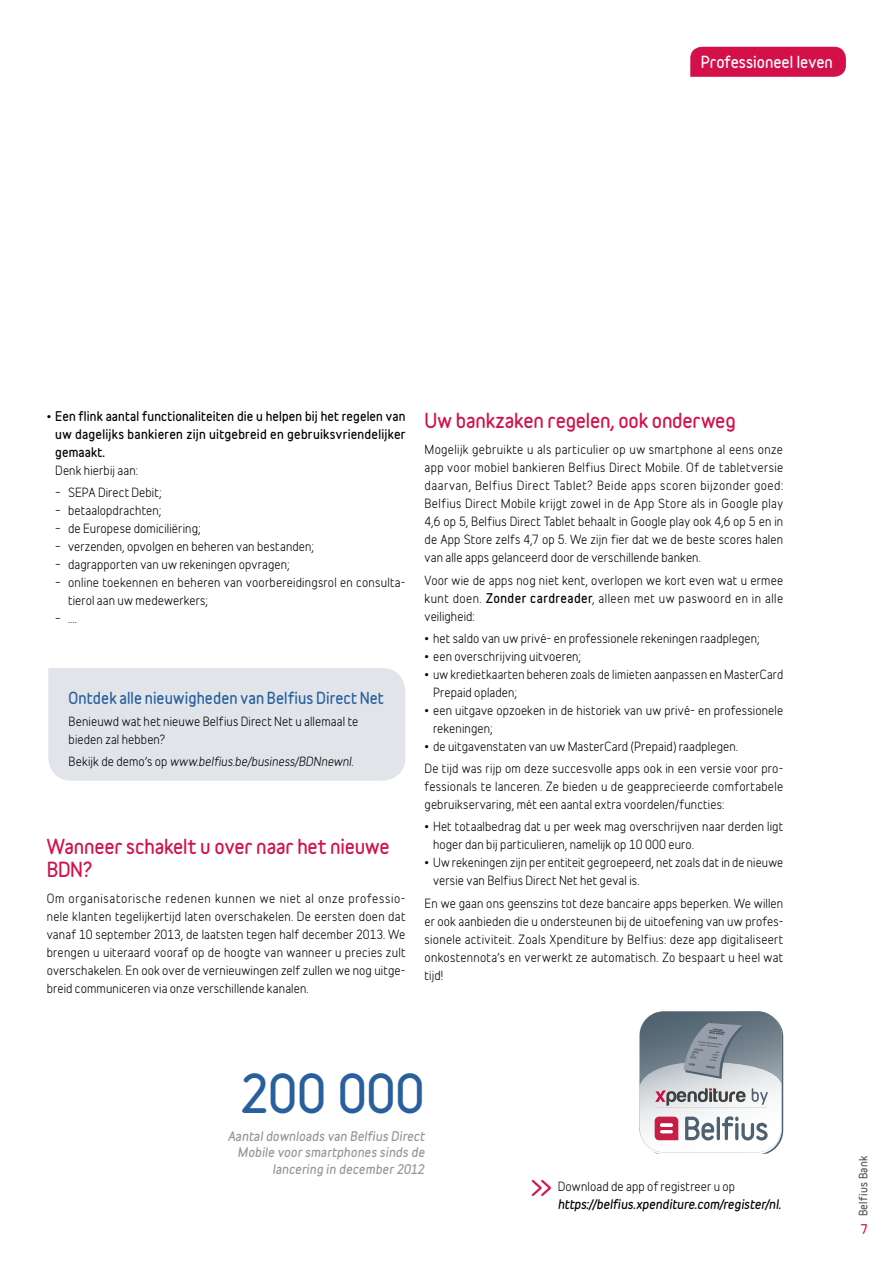
<style>
.page{position:relative;width:893px;height:1263px;background:#fff}
.page>*{position:absolute;margin:0;border:0;box-sizing:border-box;transform-origin:0 0}
.t1{font:700 48px "Belfius Normal";letter-spacing:-.005em;color:#285f9d}
.t2{font:700 18.75px/22.5px "Belfius Normal";letter-spacing:-.01em;color:#d3104a}
.t3{font:700 15px "Belfius Alternative";letter-spacing:.01em;color:#285f9d}
.t4{font:700 15px "Belfius Normal";color:#fff}
.t5{font:12px/18px "Belfius Alternative";letter-spacing:.01em;color:#000}
.t6{font:700 12px/18px "Belfius Alternative";letter-spacing:.02em;color:#000;text-align:justify}
.t7{font:italic 700 12px/16.5px "Belfius Alternative";letter-spacing:.02em;color:#939598;text-align:right}
.t8{font:italic 700 12px/18px "Belfius Alternative";letter-spacing:.005em;color:#000}
.t9{font:italic 12px "Belfius Alternative";letter-spacing:.005em;color:#000}
.t10{font:700 12px "Belfius Normal";color:#d3104a}
.t11{font:700 10.5px "Belfius Normal";letter-spacing:.03em;color:#58595b}
.s1{font-weight:400}
.s2{font-style:normal}
.s3{font-weight:700}
.s4{font-family:"Belfius Normal";font-style:normal;font-size:21px;color:#d3104a}
.s5{font-weight:400;font-style:normal}
</style>
<div class="page">
<div style="left:48px;top:668px;width:357px;height:113px;background:#e1e5ea"></div>
<svg style="left:639px;top:1011px;width:144px;height:143px"></svg>
<div style="left:690px;top:47px;width:156px;height:30px;background:#d3104a"></div>
<p class="t4" style="left:701px;top:50px;width:134px">Professioneel leven</p>
<p class="t6" style="left:55px;top:407px;width:352px;text-indent:-9px"><span class="s1">•</span> Een flink aantal functionaliteiten die u helpen bij het regelen van uw dagelijks bankieren zijn uitgebreid en gebruiksvriendelijker gemaakt.</p>
<p class="t5" style="left:55px;top:460px;width:84px">Denk hierbij aan:</p>
<p class="t5" style="left:55px;top:482px;width:108px">– SEPA Direct Debit;</p>
<p class="t5" style="left:55px;top:500px;width:108px">– betaalopdrachten;</p>
<p class="t5" style="left:55px;top:518px;width:147px">– de Europese domiciliëring;</p>
<p class="t5" style="left:55px;top:536px;width:260px">– verzenden, opvolgen en beheren van bestanden;</p>
<p class="t5" style="left:55px;top:554px;width:236px">– dagrapporten van uw rekeningen opvragen;</p>
<p class="t5" style="left:68px;top:572px;width:339px;text-indent:-13px">– online toekennen en beheren van voorbereidingsrol en consulta&shy;tierol aan uw medewerkers;</p>
<p class="t5" style="left:55px;top:608px;width:23px">– ….</p>
<p class="t3" style="left:69px;top:686px;width:316px">Ontdek alle nieuwigheden van Belfius Direct Net</p>
<p class="t5" style="left:69px;top:711px;width:291px">Benieuwd wat het nieuwe Belfius Direct Net u allemaal te bieden zal hebben?</p>
<p class="t9" style="left:69px;top:752px;width:286px"><span class="s2">Bekijk de demo’s op</span> www.belfius.be/business/BDNnewnl<span class="s2">.</span></p>
<h2 class="t2" style="left:47px;top:835px;width:344px">Wanneer schakelt u over naar het nieuwe<br>BDN?</h2>
<p class="t5" style="left:47px;top:888px;width:360px;text-align:justify">Om organisatorische redenen kunnen we niet al onze professio&shy;nele klanten tegelijkertijd laten overschakelen. De eersten doen dat vanaf 10 september 2013, de laatsten tegen half december 2013. We brengen u uiteraard vooraf op de hoogte van wanneer u precies zult overschakelen. En ook over de vernieuwingen zelf zullen we nog uitge&shy;breid communiceren via onze verschillende kanalen.</p>
<h2 class="t2" style="left:425px;top:409px;width:313px">Uw bankzaken regelen, ook onderweg</h2>
<p class="t5" style="left:425px;top:439px;width:360px;text-align:justify">Mogelijk gebruikte u als particulier op uw smartphone al eens onze app voor mobiel bankieren Belfius Direct Mobile. Of de tabletversie daarvan, Belfius Direct Tablet? Beide apps scoren bijzonder goed:<br>Belfius Direct Mobile krijgt zowel in de App Store als in Google play 4,6 op 5, Belfius Direct Tablet behaalt in Google play ook 4,6 op 5 en in de App Store zelfs 4,7 op 5. We zijn fier dat we de beste scores halen van alle apps gelanceerd door de verschillende banken.</p>
<p class="t5" style="left:425px;top:570px;width:360px;text-align:justify">Voor wie de apps nog niet kent, overlopen we kort even wat u ermee kunt doen. <span class="s3">Zonder cardreader</span>, alleen met uw paswoord en in alle veiligheid:</p>
<p class="t5" style="left:425px;top:628px;width:336px">• het saldo van uw privé- en professionele rekeningen raadplegen;</p>
<p class="t5" style="left:425px;top:646px;width:158px">• een overschrijving uitvoeren;</p>
<p class="t5" style="left:433px;top:664px;width:352px;text-indent:-9px">• uw kredietkaarten beheren zoals de limieten aanpassen en MasterCard<br>Prepaid opladen;</p>
<p class="t5" style="left:433px;top:700px;width:352px;text-indent:-9px">• een uitgave opzoeken in de historiek van uw privé- en professionele rekeningen;</p>
<p class="t5" style="left:425px;top:734px;width:360px;line-height:22.2px">• de uitgavenstaten van uw MasterCard (Prepaid) raadplegen.<br>De tijd was rijp om deze succesvolle apps ook in een versie voor pro-</p>
<p class="t5" style="left:425px;top:776px;width:360px">fessionals te lanceren. Ze bieden u de geapprecieerde comfortabele gebruikservaring, mét een aantal extra voordelen/functies:</p>
<p class="t5" style="left:433px;top:817px;width:352px;text-indent:-9px">• Het totaalbedrag dat u per week mag overschrijven naar derden ligt hoger dan bij particulieren, namelijk op 10 000 euro.</p>
<p class="t5" style="left:433px;top:853px;width:352px;text-indent:-9px">• Uw rekeningen zijn per entiteit gegroepeerd, net zoals dat in de nieuwe versie van Belfius Direct Net het geval is.</p>
<p class="t5" style="left:425px;top:893px;width:360px;text-align:justify">En we gaan ons geenszins tot deze bancaire apps beperken. We willen er ook aanbieden die u ondersteunen bij de uitoefening van uw profes&shy;sionele activiteit. Zoals Xpenditure by Belfius: deze app digitaliseert onkostennota’s en verwerkt ze automatisch. Zo bespaart u heel wat tijd!</p>
<h1 class="t1" style="left:240px;top:1057px;width:186px">200 000</h1>
<p class="t7" style="left:228px;top:1127px;width:198px">Aantal downloads van Belfius Direct<br>Mobile voor smartphones sinds de lancering in december 2012</p>
<p class="t8" style="left:558px;top:1177px;width:225px;text-indent:-27px"><span class="s4">&gt;&gt;</span> <span class="s5">Download de app of registreer u op </span>https://belfius.xpenditure.com/register/nl.</p>
<p class="t11" style="left:855px;top:1216px;width:62px;rotate:-90deg">Belfius Bank</p>
<p class="t10" style="left:861px;top:1220px;width:9px">7</p>
</div>
